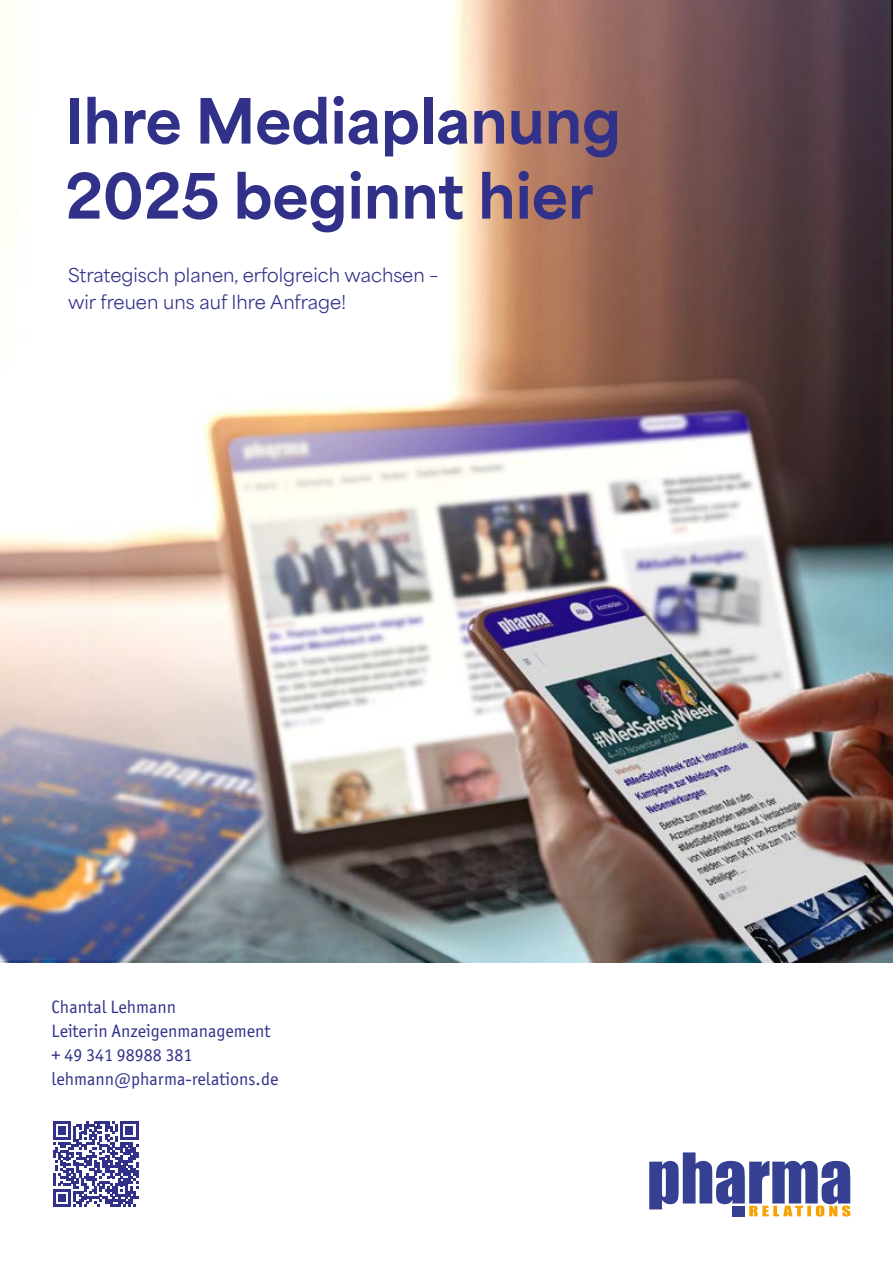
<style>
.page{position:relative;width:893px;height:1263px;background:#fff}
.page>*{position:absolute;margin:0;border:0;box-sizing:border-box;transform-origin:0 0}
.t1{font:800 58.5px/75px "Area Normal";color:#31318a}
.t2{font:18px/24px "Officina Sans ITC Pro";color:#31318a}
.t3{font:18px/27px "Area Normal";color:#31318a}
</style>
<div class="page">
<img style="left:0;top:0;width:893px;height:962px">
<svg style="left:53px;top:1121px;width:85px;height:86px"></svg>
<svg style="left:649px;top:1152px;width:201px;height:64px"></svg>
<div style="left:732px;top:1206px;width:13px;height:10px;background:#364093"></div>
<h1 class="t1" style="left:65px;top:78px;width:557px">Ihre Mediaplanung<br>2025 beginnt hier</h1>
<p class="t3" style="left:68px;top:260px;width:372px">Strategisch planen, erfolgreich wachsen – wir freuen uns auf Ihre Anfrage!</p>
<p class="t2" style="left:52px;top:994px;width:228px">Chantal Lehmann<br>Leiterin Anzeigenmanagement + 49 341 98988 381 lehmann@pharma-relations.de</p>
</div>
